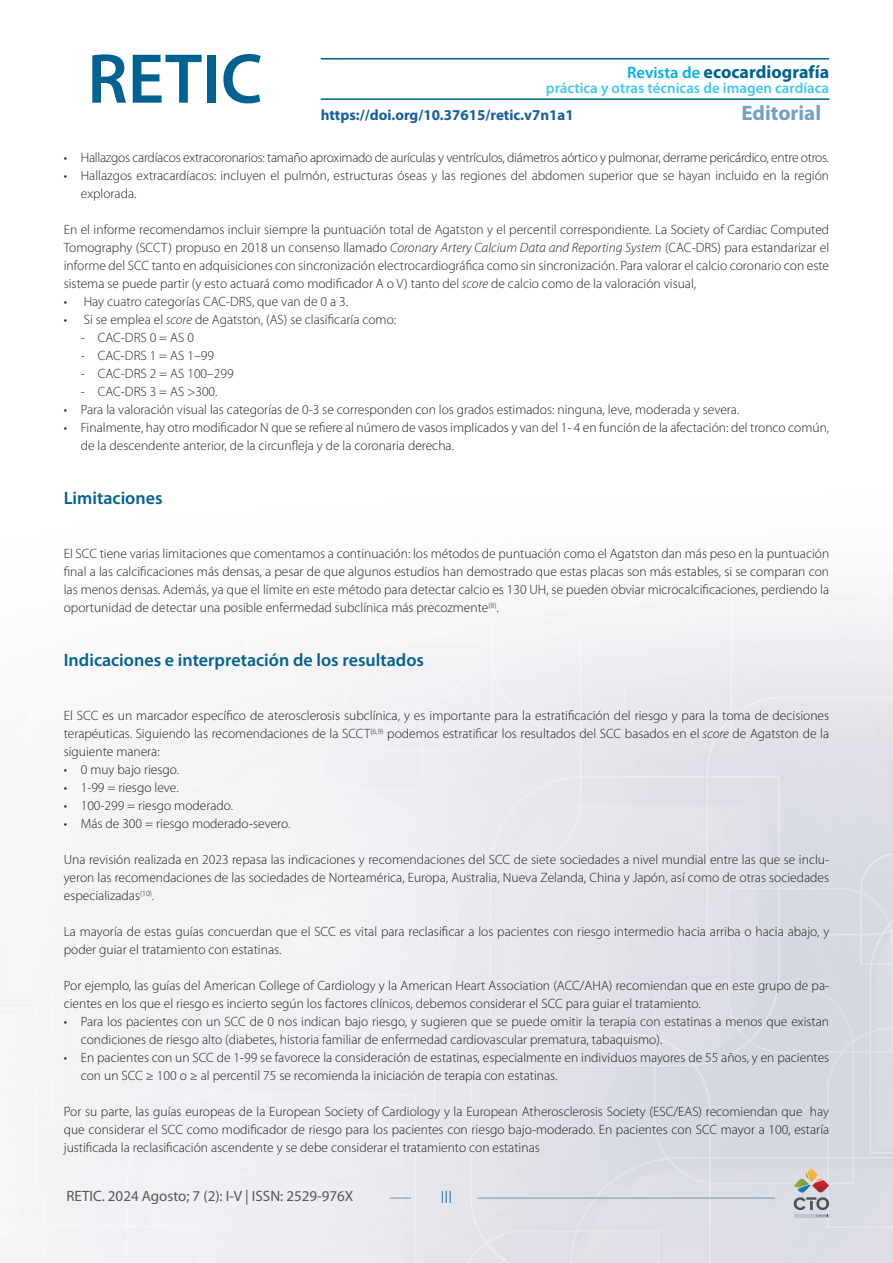
<style>
.page{position:relative;width:893px;height:1263px;background:#fff}
.page>*{position:absolute;margin:0;border:0;box-sizing:border-box;transform-origin:0 0}
.t1{font:700 21px "Myriad Pro";color:#73a0c4}
._02_Primer_Orden{font:600 18px "Myriad Pro";color:#006193}
.t2{font:700 18px "Myriad Pro";color:#006193}
.t3{font:300 18px "Myriad Pro";color:#006193}
.t4{font:15px "Myriad Pro";color:#57585a}
.t5{font:600 15px "Myriad Pro";color:#40c7f4}
.t6{font:700 15px "Myriad Pro";color:#175d9e}
._01_Texto_comun{font:300 13.5px/18px "Myriad Pro";color:#231f20}
._01_Texto_comun-2{font:300 13.5px "Myriad Pro";letter-spacing:-.02em;color:#231f20}
.s1{font-weight:600;font-size:16.5px;color:#00aeef}
.s2{font-style:italic}
</style>
<div class="page">
<hr style="left:477px;top:1198px;width:298px;height:1px;background:#7a94b0">
<svg style="left:390px;top:1198px;width:21px;height:1px"></svg>
<svg style="left:794px;top:1168px;width:35px;height:49px;background:#beb5b2"></svg>
<hr style="left:321px;top:58px;width:508px;height:2px;background:#006193">
<hr style="left:321px;top:98px;width:508px;height:2px;background:#006193">
<svg style="left:92px;top:54px;width:34px;height:49px"></svg>
<svg style="left:133px;top:55px;width:69px;height:48px"></svg>
<div style="left:207px;top:55px;width:9px;height:48px;background:#006193"></div>
<svg style="left:223px;top:54px;width:38px;height:49px"></svg>
<h2 class="t2" style="left:627px;top:60px;width:204px"><span class="s1">Revista de</span> ecocardiografía</h2>
<p class="t5" style="left:546px;top:78px;width:285px">práctica y otras técnicas de imagen cardíaca</p>
<p class="t6" style="left:321px;top:105px;width:255px">https://doi.org/10.37615/retic.v7n1a1</p>
<h1 class="t1" style="left:741px;top:99px;width:81px">Editorial</h1>
<p class="_01_Texto_comun-2" style="left:64px;top:150px;width:767px">• Hallazgos cardíacos extracoronarios: tamaño aproximado de aurículas y ventrículos, diámetros aórtico y pulmonar, derrame pericárdico, entre otros.</p>
<p class="_01_Texto_comun" style="left:81px;top:167px;width:750px;text-indent:-17px">• Hallazgos extracardíacos: incluyen el pulmón, estructuras óseas y las regiones del abdomen superior que se hayan incluido en la región explorada.</p>
<p class="_01_Texto_comun" style="left:64px;top:221px;width:767px;text-align:justify">En el informe recomendamos incluir siempre la puntuación total de Agatston y el percentil correspondiente. La Society of Cardiac Computed Tomography (SCCT) propuso en 2018 un consenso llamado <span class="s2">Coronary Artery Calcium Data and Reporting System</span> (CAC-DRS) para estandarizar el informe del SCC tanto en adquisiciones con sincronización electrocardiográfica como sin sincronización. Para valorar el calcio coronario con este sistema se puede partir (y esto actuará como modificador A o V) tanto del <span class="s2">score</span> de calcio como de la valoración visual,</p>
<p class="_01_Texto_comun" style="left:64px;top:293px;width:286px">• Hay cuatro categorías CAC-DRS, que van de 0 a 3.</p>
<p class="_01_Texto_comun" style="left:64px;top:311px;width:334px">• Si se emplea el <span class="s2">score</span> de Agatston, (AS) se clasificaría como:</p>
<p class="_01_Texto_comun" style="left:81px;top:329px;width:115px">- CAC-DRS 0 = AS 0</p>
<p class="_01_Texto_comun" style="left:81px;top:347px;width:135px">- CAC-DRS 1 = AS 1–99</p>
<p class="_01_Texto_comun" style="left:81px;top:365px;width:154px">- CAC-DRS 2 = AS 100–299</p>
<p class="_01_Texto_comun" style="left:81px;top:383px;width:138px">- CAC-DRS 3 = AS &gt;300.</p>
<p class="_01_Texto_comun" style="left:64px;top:401px;width:677px">• Para la valoración visual las categorías de 0-3 se corresponden con los grados estimados: ninguna, leve, moderada y severa.</p>
<p class="_01_Texto_comun" style="left:81px;top:419px;width:750px;text-indent:-17px">• Finalmente, hay otro modificador N que se refiere al número de vasos implicados y van del 1- 4 en función de la afectación: del tronco común, de la descendente anterior, de la circunfleja y de la coronaria derecha.</p>
<p class="_02_Primer_Orden" style="left:64px;top:487px;width:100px">Limitaciones</p>
<p class="_01_Texto_comun" style="left:64px;top:545px;width:767px;text-align:justify">El SCC tiene varias limitaciones que comentamos a continuación: los métodos de puntuación como el Agatston dan más peso en la puntuación final a las calcificaciones más densas, a pesar de que algunos estudios han demostrado que estas placas son más estables, si se comparan con las menos densas. Además, ya que el límite en este método para detectar calcio es 130 UH, se pueden obviar microcalcificaciones, perdiendo la oportunidad de detectar una posible enfermedad subclínica más precozmente<sup>(8)</sup>.</p>
<p class="_02_Primer_Orden" style="left:64px;top:649px;width:362px">Indicaciones e interpretación de los resultados</p>
<p class="_01_Texto_comun" style="left:64px;top:707px;width:767px;text-align:justify">El SCC es un marcador específico de aterosclerosis subclínica, y es importante para la estratificación del riesgo y para la toma de decisiones terapéuticas. Siguiendo las recomendaciones de la SCCT<sup>(6,9)</sup> podemos estratificar los resultados del SCC basados en el <span class="s2">score</span> de Agatston de la siguiente manera:</p>
<p class="_01_Texto_comun" style="left:64px;top:761px;width:117px">• 0 muy bajo riesgo.</p>
<p class="_01_Texto_comun" style="left:64px;top:779px;width:116px">• 1-99 = riesgo leve.</p>
<p class="_01_Texto_comun" style="left:64px;top:797px;width:171px">• 100-299 = riesgo moderado.</p>
<p class="_01_Texto_comun" style="left:64px;top:815px;width:228px">• Más de 300 = riesgo moderado-severo.</p>
<p class="_01_Texto_comun" style="left:64px;top:851px;width:767px;text-align:justify">Una revisión realizada en 2023 repasa las indicaciones y recomendaciones del SCC de siete sociedades a nivel mundial entre las que se inclu&shy;yeron las recomendaciones de las sociedades de Norteamérica, Europa, Australia, Nueva Zelanda, China y Japón, así como de otras sociedades especializadas<sup>(10)</sup>.</p>
<p class="_01_Texto_comun" style="left:64px;top:923px;width:767px">La mayoría de estas guías concuerdan que el SCC es vital para reclasificar a los pacientes con riesgo intermedio hacia arriba o hacia abajo, y poder guiar el tratamiento con estatinas.</p>
<p class="_01_Texto_comun" style="left:64px;top:977px;width:767px">Por ejemplo, las guías del American College of Cardiology y la American Heart Association (ACC/AHA) recomiendan que en este grupo de pa&shy;cientes en los que el riesgo es incierto según los factores clínicos, debemos considerar el SCC para guiar el tratamiento.</p>
<p class="_01_Texto_comun" style="left:81px;top:1013px;width:750px;text-indent:-17px">• Para los pacientes con un SCC de 0 nos indican bajo riesgo, y sugieren que se puede omitir la terapia con estatinas a menos que existan condiciones de riesgo alto (diabetes, historia familiar de enfermedad cardiovascular prematura, tabaquismo).</p>
<p class="_01_Texto_comun" style="left:81px;top:1049px;width:750px;text-indent:-17px">• En pacientes con un SCC de 1-99 se favorece la consideración de estatinas, especialmente en individuos mayores de 55 años, y en pacientes con un SCC ≥ 100 o ≥ al percentil 75 se recomienda la iniciación de terapia con estatinas.</p>
<p class="_01_Texto_comun" style="left:64px;top:1103px;width:767px;text-align:justify">Por su parte, las guías europeas de la European Society of Cardiology y la European Atherosclerosis Society (ESC/EAS) recomiendan que hay que considerar el SCC como modificador de riesgo para los pacientes con riesgo bajo-moderado. En pacientes con SCC mayor a 100, estaría justificada la reclasificación ascendente y se debe considerar el tratamiento con estatinas</p>
<p class="t4" style="left:66px;top:1187px;width:289px">RETIC. 2024 Agosto; 7 (2): I-V | ISSN: 2529-976X</p>
<h2 class="t3" style="left:441px;top:1187px;width:13px">III</h2>
</div>
